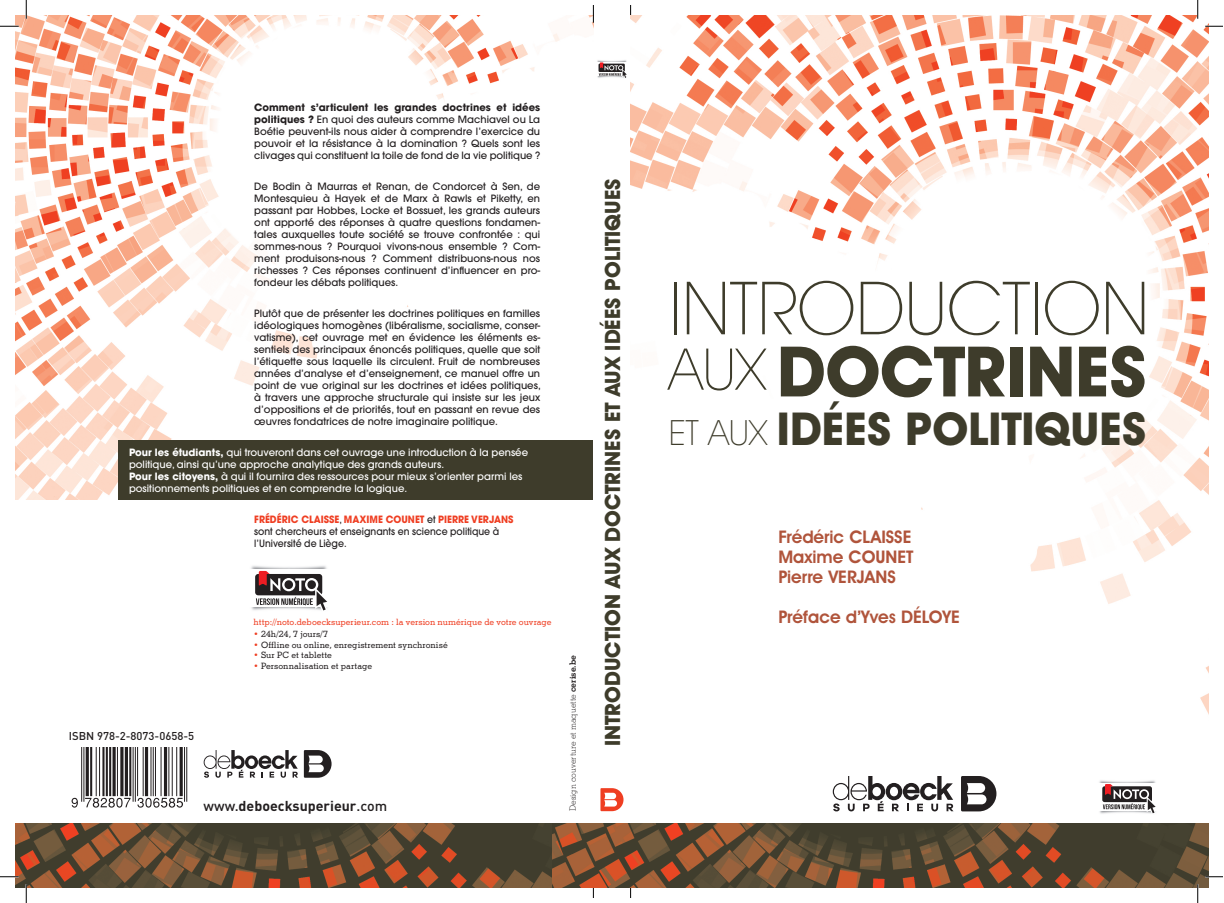
<style>
.page{position:relative;width:1224px;height:903px;background:#fff}
.page>*{position:absolute;margin:0;border:0;box-sizing:border-box;transform-origin:0 0}
.t1{font:200 73.88px "Avant Garde IT Cby BT";color:#3e3c2b}
.t2{font:700 70px "Avant Garde IT Cby BT";letter-spacing:-.005em;color:#3e3c2b}
.t3{font:200 57.88px "Avant Garde IT Cby BT";color:#3e3c2b}
.t4{font:700 45.62px "Avant Garde IT Cby BT";color:#3e3c2b}
.t5{font:200 35px "Avant Garde IT Cby BT";color:#3e3c2b}
.t6{font:700 21.25px "Avant Garde IT Cby BT";color:#3e3c2b}
.t7{font:600 17.5px/20px "Avant Garde IT Cby BT";color:#b0543b}
.t8{font:700 14.25px "DIN";color:#231f20}
.t9{font:500 11.25px "DIN";color:#231f20}
.t10{font:500 10px/12px "Avant Garde";color:#231f20;text-align:justify}
.t11{font:500 10px/12px "Avant Garde";color:#fff}
.t12{font:500 10px/12px "Avant Garde";color:#231f20;scale:.93 1}
.t13{font:500 8.75px "Stymie BT";color:#231f20}
.t14{font:500 8.75px "Stymie BT";letter-spacing:-.005em;color:#ef3e22}
.t15{font:300 8.75px "Stymie BT";color:#231f20}
.s1{font-weight:700}
.s2{font-weight:700;color:#ef3e22}
.s3{color:#ef3e22}
.s4{font-weight:500}
</style>
<div class="page">
<img style="left:16px;top:16px;width:577px;height:484px">
<svg style="left:597px;top:60px;width:30px;height:18px"></svg>
<img style="left:16px;top:823px;width:536px;height:64px">
<div style="left:118px;top:440px;width:475px;height:60px;background:#3e3c2b"></div>
<img style="left:251px;top:566px;width:76px;height:2px">
<svg style="left:255px;top:574px;width:67px;height:21px"></svg>
<svg style="left:256px;top:571px;width:71px;height:40px"></svg>
<svg style="left:593px;top:5px;width:1px;height:18px"></svg>
<img style="left:630px;top:16px;width:578px;height:697px">
<img style="left:552px;top:823px;width:656px;height:64px">
<img style="left:1099px;top:780px;width:56px;height:2px">
<svg style="left:1102px;top:784px;width:54px;height:30px"></svg>
<svg style="left:832px;top:776px;width:121px;height:35px"></svg>
<svg style="left:961px;top:776px;width:35px;height:35px"></svg>
<svg style="left:600px;top:788px;width:23px;height:23px"></svg>
<svg style="left:71px;top:747px;width:117px;height:59px"></svg>
<hr style="left:83px;top:747px;width:1px;height:55px;background:#231f20">
<hr style="left:81px;top:747px;width:1px;height:55px;background:#231f20">
<hr style="left:86px;top:747px;width:3px;height:49px;background:#231f20">
<hr style="left:90px;top:747px;width:2px;height:49px;background:#231f20">
<hr style="left:99px;top:747px;width:1px;height:49px;background:#231f20">
<hr style="left:96px;top:747px;width:1px;height:49px;background:#231f20">
<hr style="left:109px;top:747px;width:2px;height:49px;background:#231f20">
<hr style="left:106px;top:747px;width:2px;height:49px;background:#231f20">
<hr style="left:102px;top:747px;width:2px;height:49px;background:#231f20">
<svg style="left:112px;top:747px;width:4px;height:49px"></svg>
<hr style="left:117px;top:747px;width:1px;height:49px;background:#231f20">
<hr style="left:125px;top:747px;width:3px;height:49px;background:#231f20">
<hr style="left:120px;top:747px;width:3px;height:49px;background:#231f20">
<hr style="left:129px;top:747px;width:2px;height:49px;background:#231f20">
<hr style="left:143px;top:747px;width:1px;height:49px;background:#231f20">
<hr style="left:137px;top:747px;width:1px;height:49px;background:#231f20">
<hr style="left:135px;top:747px;width:1px;height:55px;background:#231f20">
<hr style="left:133px;top:747px;width:1px;height:55px;background:#231f20">
<hr style="left:145px;top:747px;width:3px;height:49px;background:#231f20">
<hr style="left:161px;top:747px;width:1px;height:49px;background:#231f20">
<hr style="left:155px;top:747px;width:1px;height:49px;background:#231f20">
<hr style="left:153px;top:747px;width:1px;height:49px;background:#231f20">
<hr style="left:150px;top:747px;width:1px;height:49px;background:#231f20">
<hr style="left:164px;top:747px;width:3px;height:49px;background:#231f20">
<hr style="left:176px;top:747px;width:1px;height:49px;background:#231f20">
<hr style="left:172px;top:747px;width:1px;height:49px;background:#231f20">
<hr style="left:168px;top:747px;width:1px;height:49px;background:#231f20">
<hr style="left:180px;top:747px;width:3px;height:49px;background:#231f20">
<hr style="left:186px;top:747px;width:1px;height:55px;background:#231f20">
<hr style="left:184px;top:747px;width:1px;height:55px;background:#231f20">
<svg style="left:72px;top:798px;width:6px;height:10px"></svg>
<svg style="left:85px;top:798px;width:46px;height:10px"></svg>
<svg style="left:137px;top:798px;width:46px;height:10px"></svg>
<svg style="left:204px;top:750px;width:94px;height:28px"></svg>
<svg style="left:304px;top:750px;width:27px;height:28px"></svg>
<svg style="left:0;top:25px;width:19px;height:2px"></svg>
<svg style="left:1205px;top:25px;width:17px;height:2px"></svg>
<svg style="left:0;top:876px;width:19px;height:1px"></svg>
<svg style="left:1205px;top:876px;width:17px;height:1px"></svg>
<svg style="left:25px;top:0;width:2px;height:19px"></svg>
<svg style="left:25px;top:884px;width:2px;height:19px"></svg>
<svg style="left:1197px;top:0;width:1px;height:19px"></svg>
<svg style="left:1197px;top:884px;width:1px;height:19px"></svg>
<p class="t10" style="left:254px;top:102px;width:287px"><span class="s1">Comment s’articulent les grandes doctrines et idées politiques ?</span> En quoi des auteurs comme Machiavel ou La Boétie peuvent-ils nous aider à comprendre l’exercice du pouvoir et la résistance à la domination ? Quels sont les clivages qui constituent la toile de fond de la vie politique ?</p>
<p class="t10" style="left:254px;top:181px;width:287px">De Bodin à Maurras et Renan, de Condorcet à Sen, de Montesquieu à Hayek et de Marx à Rawls et Piketty, en passant par Hobbes, Locke et Bossuet, les grands auteurs ont apporté des réponses à quatre questions fondamen&shy;tales auxquelles toute société se trouve confrontée : qui sommes-nous ? Pourquoi vivons-nous ensemble ? Com&shy;ment produisons-nous ? Comment distribuons-nous nos richesses ? Ces réponses continuent d’influencer en pro&shy;fondeur les débats politiques.</p>
<p class="t10" style="left:254px;top:308px;width:288px">Plutôt que de présenter les doctrines politiques en familles idéologiques homogènes (libéralisme, socialisme, conser&shy;vatisme), cet ouvrage met en évidence les éléments es&shy;sentiels des principaux énoncés politiques, quelle que soit l’étiquette sous laquelle ils circulent. Fruit de nombreuses années d’analyse et d’enseignement, ce manuel offre un point de vue original sur les doctrines et idées politiques, à travers une approche structurale qui insiste sur les jeux d’oppositions et de priorités, tout en passant en revue des œuvres fondatrices de notre imaginaire politique.</p>
<p class="t11" style="left:129px;top:446px;width:400px"><span class="s1">Pour les étudiants,</span> qui trouveront dans cet ouvrage une introduction à la pensée politique, ainsi qu’une approche analytique des grands auteurs.<br><span class="s1">Pour les citoyens,</span> à qui il fournira des ressources pour mieux s’orienter parmi les positionnements politiques et en comprendre la logique.</p>
<p class="t12" style="left:254px;top:514px;width:280px"><span class="s2">FRÉDÉRIC CLAISSE</span>, <span class="s2">MAXIME COUNET</span> et <span class="s2">PIERRE VERJANS </span>sont chercheurs et enseignants en science politique à l’Université de Liège.</p>
<p class="t9" style="left:69px;top:729px;width:127px">ISBN 978-2-8073-0658-5</p>
<p class="t14" style="left:254px;top:616px;width:299px">http://noto.deboecksuperieur.com : la version numérique de votre ouvrage</p>
<p class="t13" style="left:254px;top:629px;width:76px"><span class="s3">•</span> 24h/24, 7 jours/7</p>
<p class="t13" style="left:254px;top:639px;width:196px"><span class="s3">•</span> Offline ou online, enregistrement synchronisé</p>
<p class="t13" style="left:254px;top:650px;width:80px"><span class="s3">•</span> Sur PC et tablette</p>
<p class="t13" style="left:254px;top:660px;width:120px"><span class="s3">•</span> Personnalisation et partage</p>
<p class="t15" style="left:567px;top:811px;width:158px;rotate:-90deg">Design couverture et maquette <span class="s1">cerise.be</span></p>
<h3 class="t8" style="left:204px;top:797px;width:185px"><span class="s4">www.</span>deboecksuperieur<span class="s4">.com</span></h3>
<h3 class="t6" style="left:599px;top:746px;width:569px;rotate:-90deg">INTRODUCTION AUX DOCTRINES ET AUX IDÉES POLITIQUES</h3>
<h1 class="t1" style="left:668px;top:263px;width:482px">INTRODUCTION</h1>
<h3 class="t3" style="left:668px;top:334px;width:98px">AUX</h3>
<h3 class="t5" style="left:668px;top:411px;width:100px">ET AUX</h3>
<h2 class="t2" style="left:777px;top:329px;width:371px">DOCTRINES</h2>
<h3 class="t4" style="left:777px;top:401px;width:371px">IDÉES POLITIQUES</h3>
<h3 class="t7" style="left:778px;top:526px;width:137px">Frédéric CLAISSE<br>Maxime COUNET<br>Pierre VERJANS</h3>
<h3 class="t7" style="left:778px;top:606px;width:183px">Préface d’Yves DÉLOYE</h3>
</div>
